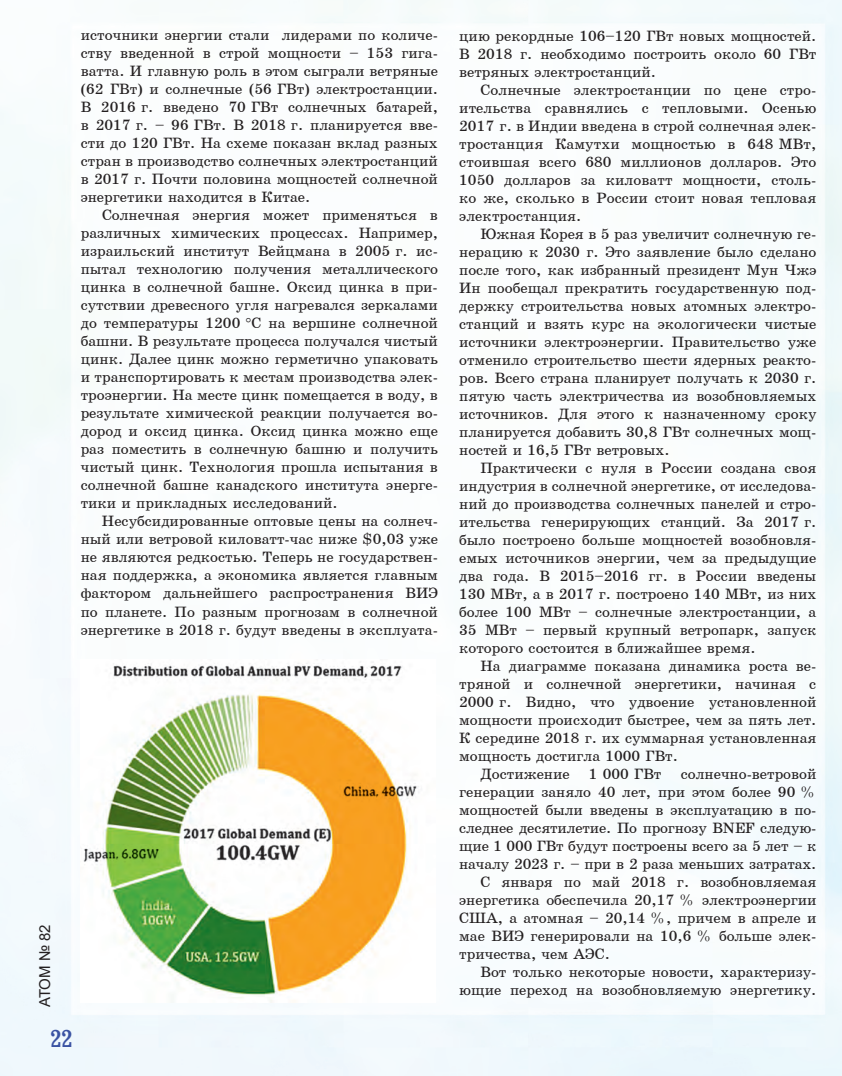
<style>
.page{position:relative;width:842px;height:1076px;background:#fff}
.page>*{position:absolute;margin:0;border:0;box-sizing:border-box;transform-origin:0 0}
.t1{font:24px "Bruskovaya Plain";color:#3a53a3}
.t2{font:15px/18px "School";color:#231f20;text-align:justify}
.t3{font:15px "Arial";letter-spacing:-.025em;color:#231f20}
</style>
<div class="page">
<img style="left:81px;top:660px;width:354px;height:343px">
<p class="t2" style="left:81px;top:26px;width:359px">источники энергии стали лидерами по количе&shy;ству введенной в строй мощности – 153 гига&shy;ватта. И главную роль в этом сыграли ветряные (62 ГВт) и солнечные (56 ГВт) электростанции.<br>В 2016 г. введено 70 ГВт солнечных батарей, в 2017 г. – 96 ГВт. В 2018 г. планируется вве&shy;сти до 120 ГВт. На схеме показан вклад разных стран в производство солнечных электростанций в 2017 г. Почти половина мощностей солнечной энергетики находится в Китае.</p>
<p class="t2" style="left:81px;top:206px;width:359px;text-indent:21px">Солнечная энергия может применяться в различных химических процессах. Например, израильский институт Вейцмана в 2005 г. ис&shy;пытал технологию получения металлического цинка в солнечной башне. Оксид цинка в при&shy;сутствии древесного угля нагревался зеркалами до температуры 1200 С на вершине солнечной башни. В результате процесса получался чистый цинк. Далее цинк можно герметично упаковать и транспортировать к местам производства элек&shy;троэнергии. На месте цинк помещается в воду, в результате химической реакции получается во&shy;дород и оксид цинка. Оксид цинка можно еще раз поместить в солнечную башню и получить чистый цинк. Технология прошла испытания в солнечной башне канадского института энерге&shy;тики и прикладных исследований.</p>
<p class="t2" style="left:81px;top:512px;width:359px;text-indent:21px">Несубсидированные оптовые цены на солнеч&shy;ный или ветровой киловатт-час ниже $0,03 уже не являются редкостью. Теперь не государствен&shy;ная поддержка, а экономика является главным фактором дальнейшего распространения ВИЭ по планете. По разным прогнозам в солнечной энергетике в 2018 г. будут введены в эксплуата-</p>
<p class="t3" style="left:35px;top:1007px;width:84px;rotate:-90deg">АТОМ № 82</p>
<h1 class="t1" style="left:50px;top:1026px;width:24px">22</h1>
<p class="t2" style="left:459px;top:27px;width:359px">цию рекордные 106–120 ГВт новых мощностей.<br>В 2018 г. необходимо построить около 60 ГВт ветряных электростанций.</p>
<p class="t2" style="left:459px;top:81px;width:359px;text-indent:21px">Солнечные электростанции по цене стро&shy;ительства сравнялись с тепловыми. Осенью 2017 г. в Индии введена в строй солнечная элек&shy;тростанция Камутхи мощностью в 648 МВт, стоившая всего 680 миллионов долларов. Это 1050 долларов за киловатт мощности, столь&shy;ко же, сколько в России стоит новая тепловая электростанция.</p>
<p class="t2" style="left:459px;top:225px;width:359px;text-indent:21px">Южная Корея в 5 раз увеличит солнечную ге&shy;нерацию к 2030 г. Это заявление было сделано после того, как избранный президент Мун Чжэ Ин пообещал прекратить государственную под&shy;держку строительства новых атомных электро&shy;станций и взять курс на экологически чистые источники электроэнергии. Правительство уже отменило строительство шести ядерных реакто&shy;ров. Всего страна планирует получать к 2030 г. пятую часть электричества из возобновляемых источников. Для этого к назначенному сроку планируется добавить 30,8 ГВт солнечных мощ&shy;ностей и 16,5 ГВт ветровых.</p>
<p class="t2" style="left:459px;top:459px;width:359px;text-indent:21px">Практически с нуля в России создана своя индустрия в солнечной энергетике, от исследова&shy;ний до производства солнечных панелей и стро&shy;ительства генерирующих станций. За 2017 г. было построено больше мощностей возобновля&shy;емых источников энергии, чем за предыдущие два года. В 2015–2016 гг. в России введены 130 МВт, а в 2017 г. построено 140 МВт, из них более 100 МВт – солнечные электростанции, а 35 МВт – первый крупный ветропарк, запуск которого состоится в ближайшее время.</p>
<p class="t2" style="left:480px;top:657px;width:337px">На диаграмме показана динамика роста ве-</p>
<p class="t2" style="left:459px;top:675px;width:359px">тряной и солнечной энергетики, начиная с</p>
<p class="t2" style="left:459px;top:693px;width:359px">2000 г. Видно, что удвоение установленной</p>
<p class="t2" style="left:459px;top:711px;width:359px">мощности происходит быстрее, чем за пять лет.</p>
<p class="t2" style="left:459px;top:729px;width:359px">К середине 2018 г. их суммарная установленная</p>
<p class="t2" style="left:459px;top:747px;width:220px">мощность достигла 1000 ГВт.</p>
<p class="t2" style="left:480px;top:765px;width:91px">Достижение</p>
<p class="t2" style="left:589px;top:765px;width:74px">1 000 ГВт</p>
<p class="t2" style="left:681px;top:765px;width:137px">солнечно-ветровой</p>
<p class="t2" style="left:459px;top:783px;width:359px">генерации заняло 40 лет, при этом более 90 %</p>
<p class="t2" style="left:459px;top:801px;width:359px">мощностей были введены в эксплуатацию в по-</p>
<p class="t2" style="left:459px;top:819px;width:359px">следнее десятилетие. По прогнозу BNEF следую-</p>
<p class="t2" style="left:459px;top:837px;width:359px">щие 1 000 ГВт будут построены всего за 5 лет – к</p>
<p class="t2" style="left:459px;top:855px;width:359px">началу 2023 г. – при в 2 раза меньших затратах.</p>
<p class="t2" style="left:480px;top:873px;width:337px">С января по май 2018 г. возобновляемая</p>
<p class="t2" style="left:459px;top:891px;width:359px">энергетика обеспечила 20,17 % электроэнергии</p>
<p class="t2" style="left:459px;top:909px;width:359px">США, а атомная – 20,14 %, причем в апреле и</p>
<p class="t2" style="left:459px;top:927px;width:359px">мае ВИЭ генерировали на 10,6 % больше элек-</p>
<p class="t2" style="left:459px;top:945px;width:152px">тричества, чем АЭС.</p>
<p class="t2" style="left:480px;top:963px;width:337px">Вот только некоторые новости, характеризу-</p>
<p class="t2" style="left:459px;top:981px;width:359px">ющие переход на возобновляемую энергетику.</p>
</div>
